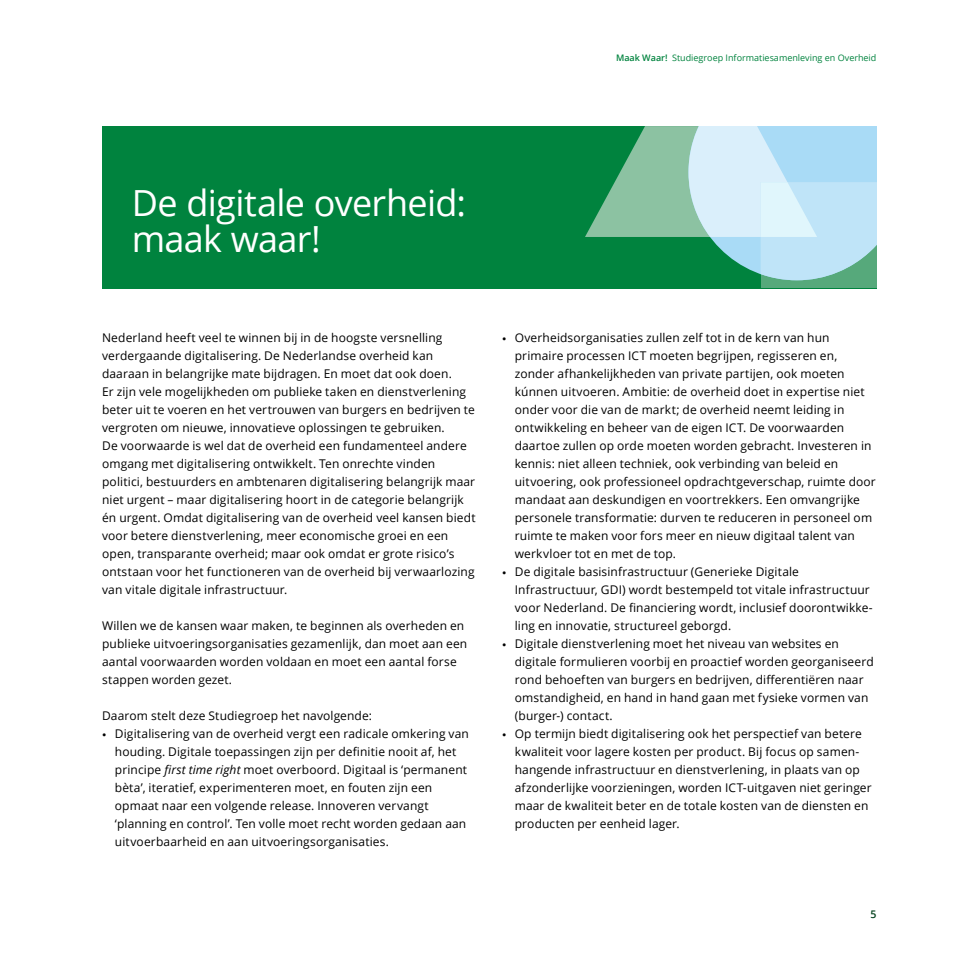
<style>
.page{position:relative;width:953px;height:953px;background:#fff}
.page>*{position:absolute;margin:0;border:0;box-sizing:border-box;transform-origin:0 0}
._03_RO_Kop{font:36px/36px "Open Sans";letter-spacing:-.02em;color:#fff}
._10_RO_Broodtekst_Sa{font:12px/18px "Open Sans";letter-spacing:.01em;color:#000}
.t1{font:600 10.5px "Open Sans";color:#00401b}
.t2{font:9px "Open Sans";color:#00833e}
.s1{font-weight:600}
.s2{font-family:"Rijksoverheid Serif"}
.s3{font-style:italic}
</style>
<div class="page">
<div style="left:102px;top:126px;width:774px;height:162px;background:#00833e"></div>
<div style="left:760px;top:182px;width:116px;height:106px;background:#56a97b"></div>
<svg style="left:585px;top:126px;width:291px;height:154px"></svg>
<p class="t2" style="left:616px;top:51px;width:262px"><span class="s1">Maak Waar!</span> Studiegroep Informatiesamenleving en Overheid</p>
<p class="_03_RO_Kop" style="left:132px;top:184px;width:335px">De digitale overheid: maak waar!</p>
<p class="_10_RO_Broodtekst_Sa" style="left:102px;top:328px;width:375px">Nederland heeft veel te winnen bij in de hoogste versnelling verdergaande digitalisering. De Nederlandse overheid kan daaraan in belangrijke mate bijdragen. En moet dat ook doen.<br>Er zijn vele mogelijkheden om publieke taken en dienstverlening beter uit te voeren en het vertrouwen van burgers en bedrijven te vergroten om nieuwe, innovatieve oplossingen te gebruiken.<br>De voorwaarde is wel dat de overheid een fundamenteel andere omgang met digitalisering ontwikkelt. Ten onrechte vinden politici, bestuurders en ambtenaren digitalisering belangrijk maar niet urgent – maar digitalisering hoort in de categorie belangrijk én urgent. Omdat digitalisering van de overheid veel kansen biedt voor betere dienstverlening, meer economische groei en een open, transparante overheid; maar ook omdat er grote risico’s ontstaan voor het functioneren van de overheid bij verwaarlozing van vitale digitale infrastructuur.</p>
<p class="_10_RO_Broodtekst_Sa" style="left:102px;top:616px;width:366px">Willen we de kansen waar maken, te beginnen als overheden en publieke uitvoeringsorganisaties gezamenlijk, dan moet aan een aantal voorwaarden worden voldaan en moet een aantal forse stappen worden gezet.</p>
<p class="_10_RO_Broodtekst_Sa" style="left:102px;top:706px;width:271px">Daarom stelt deze Studiegroep het navolgende:</p>
<p class="_10_RO_Broodtekst_Sa" style="left:115px;top:724px;width:355px;text-indent:-13px"><span class="s2">•</span> Digitalisering van de overheid vergt een radicale omkering van houding. Digitale toepassingen zijn per definitie nooit af, het principe <span class="s3">first time right</span> moet overboord. Digitaal is ‘permanent bèta’, iteratief, experimenteren moet, en fouten zijn een opmaat naar een volgende release. Innoveren vervangt ‘planning en control’. Ten volle moet recht worden gedaan aan uitvoerbaarheid en aan uitvoeringsorganisaties.</p>
<p class="_10_RO_Broodtekst_Sa" style="left:514px;top:328px;width:362px;text-indent:-13px"><span class="s2">•</span> Overheidsorganisaties zullen zelf tot in de kern van hun primaire processen ICT moeten begrijpen, regisseren en, zonder afhankelijkheden van private partijen, ook moeten kúnnen uitvoeren. Ambitie: de overheid doet in expertise niet onder voor die van de markt; de overheid neemt leiding in ontwikkeling en beheer van de eigen ICT. De voorwaarden daartoe zullen op orde moeten worden gebracht. Investeren in kennis: niet alleen techniek, ook verbinding van beleid en uitvoering, ook professioneel opdrachtgeverschap, ruimte door mandaat aan deskundigen en voortrekkers. Een omvangrijke personele transformatie: durven te reduceren in personeel om ruimte te maken voor fors meer en nieuw digitaal talent van werkvloer tot en met de top.</p>
<p class="_10_RO_Broodtekst_Sa" style="left:514px;top:562px;width:359px;text-indent:-13px"><span class="s2">•</span> De digitale basisinfrastructuur (Generieke Digitale Infrastructuur, GDI) wordt bestempeld tot vitale infrastructuur voor Nederland. De financiering wordt, inclusief doorontwikke&shy;ling en innovatie, structureel geborgd.</p>
<p class="_10_RO_Broodtekst_Sa" style="left:514px;top:634px;width:360px;text-indent:-13px"><span class="s2">•</span> Digitale dienstverlening moet het niveau van websites en digitale formulieren voorbij en proactief worden georganiseerd rond behoeften van burgers en bedrijven, differentiëren naar omstandigheid, en hand in hand gaan met fysieke vormen van (burger-) contact.</p>
<p class="_10_RO_Broodtekst_Sa" style="left:514px;top:724px;width:358px;text-indent:-13px"><span class="s2">•</span> Op termijn biedt digitalisering ook het perspectief van betere kwaliteit voor lagere kosten per product. Bij focus op samen&shy;hangende infrastructuur en dienstverlening, in plaats van op afzonderlijke voorzieningen, worden ICT-uitgaven niet geringer maar de kwaliteit beter en de totale kosten van de diensten en producten per eenheid lager.</p>
<p class="t1" style="left:870px;top:906px;width:7px">5</p>
</div>
